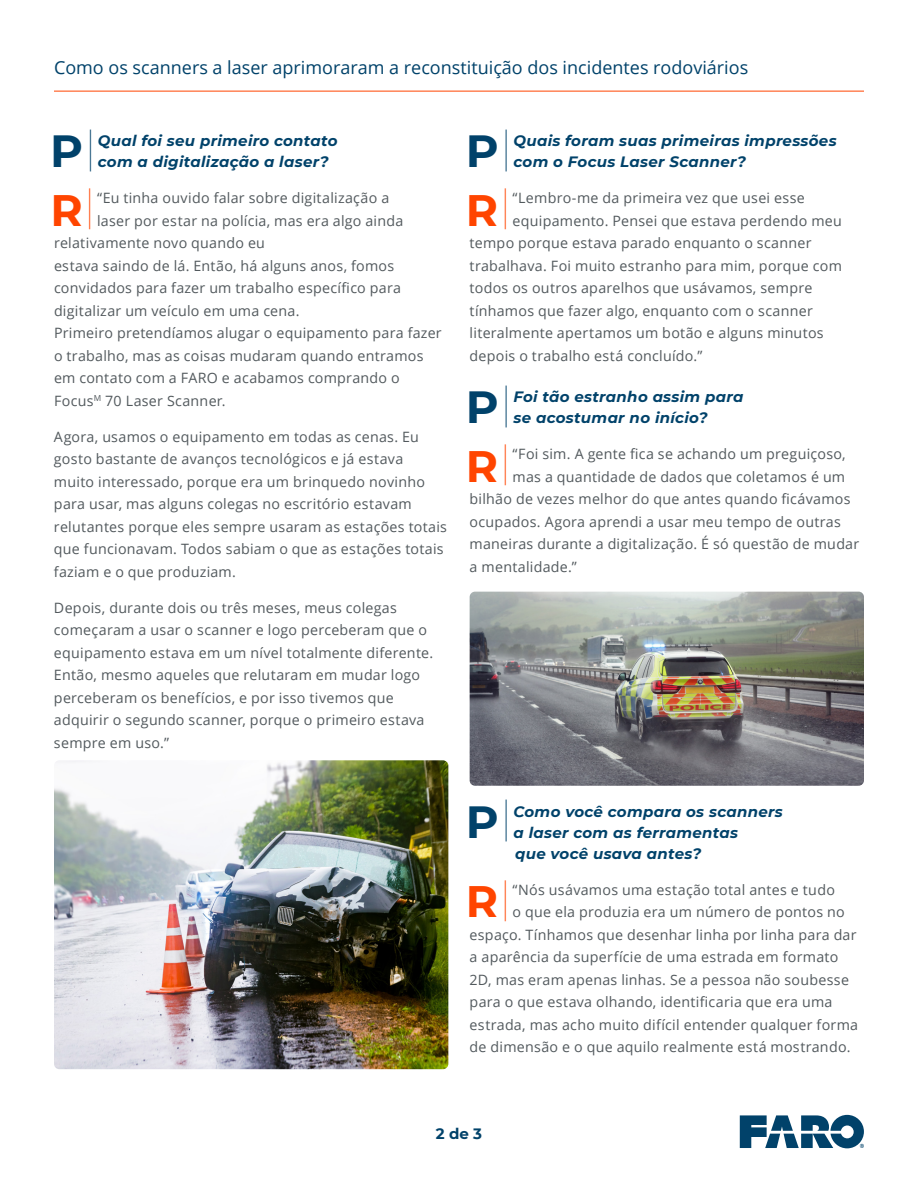
<style>
.page{position:relative;width:918px;height:1188px;background:#fff}
.page>*{position:absolute;margin:0;border:0;box-sizing:border-box;transform-origin:0 0}
.t1{font:700 45px "Montserrat";color:#01426a}
.t2{font:700 43.95px "Montserrat";color:#ff4500}
.t3{font:18px "Open Sans";color:#01426a}
.t4{font:italic 700 15px/21px "Montserrat";letter-spacing:.02em;color:#01426a}
.t5{font:700 15px "Montserrat";color:#01426a}
.t6{font:14.25px/22.5px "Open Sans";letter-spacing:.02em;color:#52595d}
.s1{font-weight:100}
</style>
<div class="page">
<hr style="left:54px;top:91px;width:810px;height:1px;background:#ff4500">
<svg style="left:740px;top:1115px;width:124px;height:33px"></svg>
<img style="left:470px;top:592px;width:394px;height:194px">
<img style="left:54px;top:760px;width:394px;height:309px">
<p class="t3" style="left:54px;top:55px;width:696px">Como os scanners a laser aprimoraram a reconstituição dos incidentes rodoviários</p>
<h1 class="t1" style="left:50px;top:119px;width:48px">P<span class="s1">|</span></h1>
<p class="t4" style="left:98px;top:130px;width:241px">Qual foi seu primeiro contato com a digitalização a laser?</p>
<h2 class="t2" style="left:50px;top:179px;width:47px">R<span class="s1">|</span></h2>
<p class="t6" style="left:97px;top:187px;width:294px">“Eu tinha ouvido falar sobre digitalização a</p>
<p class="t6" style="left:97px;top:209px;width:308px">laser por estar na polícia, mas era algo ainda</p>
<p class="t6" style="left:54px;top:232px;width:212px">relativamente novo quando eu</p>
<p class="t6" style="left:54px;top:254px;width:342px">estava saindo de lá. Então, há alguns anos, fomos</p>
<p class="t6" style="left:54px;top:277px;width:349px">convidados para fazer um trabalho específico para</p>
<p class="t6" style="left:54px;top:299px;width:247px">digitalizar um veículo em uma cena.</p>
<p class="t6" style="left:54px;top:322px;width:389px">Primeiro pretendíamos alugar o equipamento para fazer</p>
<p class="t6" style="left:54px;top:344px;width:371px">o trabalho, mas as coisas mudaram quando entramos</p>
<p class="t6" style="left:54px;top:367px;width:347px">em contato com a FARO e acabamos comprando o</p>
<p class="t6" style="left:54px;top:389px;width:173px">Focus<sup>M</sup> 70 Laser Scanner.</p>
<p class="t6" style="left:54px;top:425px;width:395px">Agora, usamos o equipamento em todas as cenas. Eu gosto bastante de avanços tecnológicos e já estava muito interessado, porque era um brinquedo novinho para usar, mas alguns colegas no escritório estavam relutantes porque eles sempre usaram as estações totais que funcionavam. Todos sabiam o que as estações totais faziam e o que produziam.</p>
<p class="t6" style="left:54px;top:596px;width:381px">Depois, durante dois ou três meses, meus colegas começaram a usar o scanner e logo perceberam que o equipamento estava em um nível totalmente diferente.<br>Então, mesmo aqueles que relutaram em mudar logo perceberam os benefícios, e por isso tivemos que adquirir o segundo scanner, porque o primeiro estava sempre em uso.”</p>
<h1 class="t1" style="left:466px;top:119px;width:48px">P<span class="s1">|</span></h1>
<p class="t4" style="left:514px;top:130px;width:325px">Quais foram suas primeiras impressões com o Focus Laser Scanner?</p>
<h2 class="t2" style="left:466px;top:179px;width:47px">R<span class="s1">|</span></h2>
<p class="t6" style="left:513px;top:187px;width:294px">“Lembro-me da primeira vez que usei esse</p>
<p class="t6" style="left:513px;top:209px;width:331px">equipamento. Pensei que estava perdendo meu</p>
<p class="t6" style="left:470px;top:232px;width:343px">tempo porque estava parado enquanto o scanner</p>
<p class="t6" style="left:470px;top:254px;width:374px">trabalhava. Foi muito estranho para mim, porque com</p>
<p class="t6" style="left:470px;top:277px;width:344px">todos os outros aparelhos que usávamos, sempre</p>
<p class="t6" style="left:470px;top:299px;width:345px">tínhamos que fazer algo, enquanto com o scanner</p>
<p class="t6" style="left:470px;top:322px;width:356px">literalmente apertamos um botão e alguns minutos</p>
<p class="t6" style="left:470px;top:344px;width:234px">depois o trabalho está concluído.”</p>
<h1 class="t1" style="left:466px;top:375px;width:48px">P<span class="s1">|</span></h1>
<p class="t4" style="left:514px;top:386px;width:232px">Foi tão estranho assim para se acostumar no início?</p>
<h2 class="t2" style="left:466px;top:434px;width:47px">R<span class="s1">|</span></h2>
<p class="t6" style="left:513px;top:442px;width:335px">“Foi sim. A gente fica se achando um preguiçoso,</p>
<p class="t6" style="left:513px;top:465px;width:334px">mas a quantidade de dados que coletamos é um</p>
<p class="t6" style="left:470px;top:487px;width:382px">bilhão de vezes melhor do que antes quando ficávamos</p>
<p class="t6" style="left:470px;top:510px;width:373px">ocupados. Agora aprendi a usar meu tempo de outras</p>
<p class="t6" style="left:470px;top:532px;width:391px">maneiras durante a digitalização. É só questão de mudar</p>
<p class="t6" style="left:470px;top:555px;width:109px">a mentalidade.”</p>
<h1 class="t1" style="left:466px;top:789px;width:48px">P<span class="s1">|</span></h1>
<p class="t4" style="left:514px;top:800px;width:271px">Como você compara os scanners a laser com as ferramentas<br>que você usava antes?</p>
<h2 class="t2" style="left:466px;top:870px;width:47px">R<span class="s1">|</span></h2>
<p class="t6" style="left:513px;top:878px;width:324px">“Nós usávamos uma estação total antes e tudo</p>
<p class="t6" style="left:513px;top:901px;width:334px">o que ela produzia era um número de pontos no</p>
<p class="t6" style="left:470px;top:923px;width:388px">espaço. Tínhamos que desenhar linha por linha para dar</p>
<p class="t6" style="left:470px;top:946px;width:370px">a aparência da superfície de uma estrada em formato</p>
<p class="t6" style="left:470px;top:968px;width:381px">2D, mas eram apenas linhas. Se a pessoa não soubesse</p>
<p class="t6" style="left:470px;top:991px;width:364px">para o que estava olhando, identificaria que era uma</p>
<p class="t6" style="left:470px;top:1013px;width:390px">estrada, mas acho muito difícil entender qualquer forma</p>
<p class="t6" style="left:470px;top:1036px;width:382px">de dimensão e o que aquilo realmente está mostrando.</p>
<p class="t5" style="left:436px;top:1123px;width:48px">2 de 3</p>
</div>
